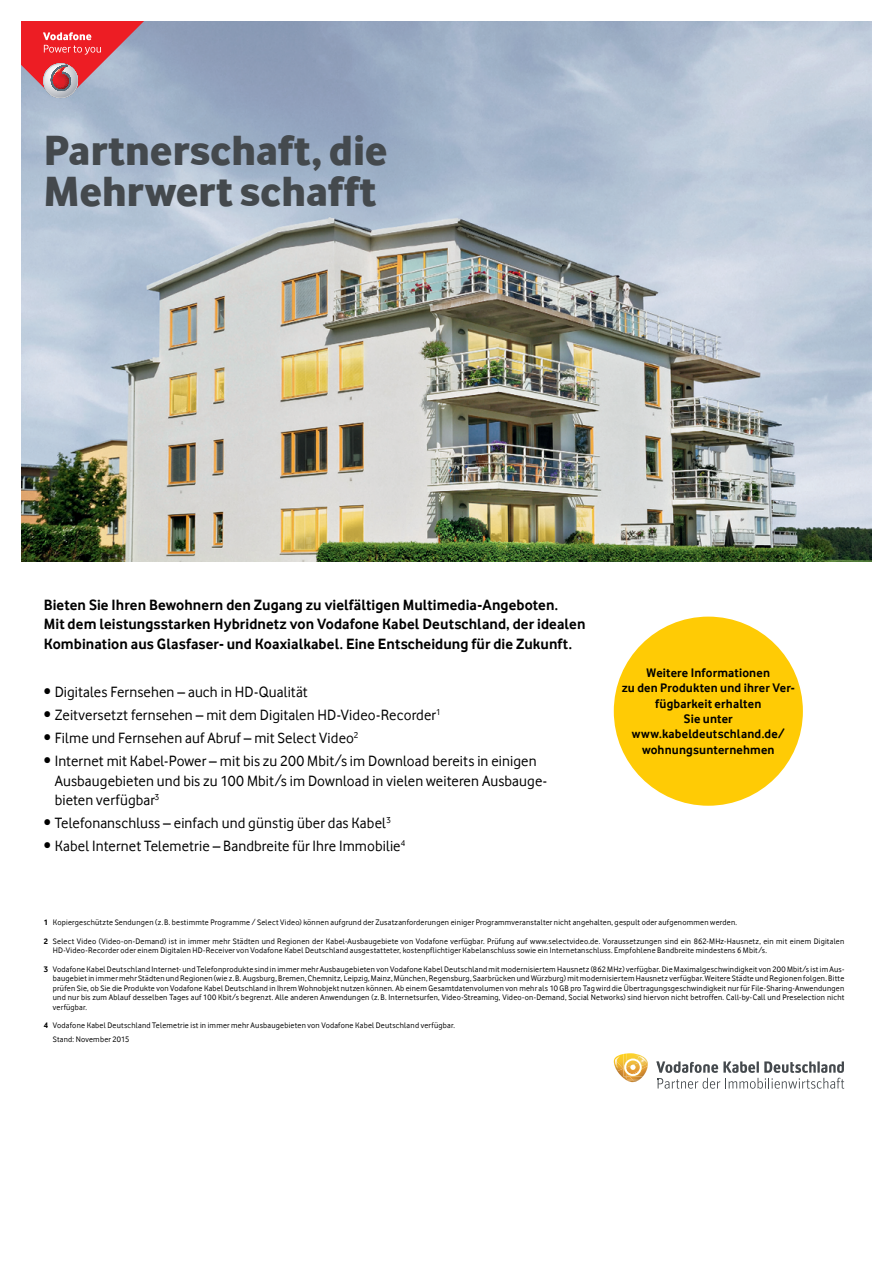
<style>
.page{position:relative;width:893px;height:1263px;background:#fff}
.page>*{position:absolute;margin:0;border:0;box-sizing:border-box;transform-origin:0 0}
.t1{font:43.5px/41.2px "Vodafone Ex B";color:#44494d}
.t2{font:15.3px/19.5px "Vodafone Rg";letter-spacing:.005em;color:#000}
.t3{font:700 15.3px/19.5px "Vodafone Rg";letter-spacing:.005em;color:#000}
.t4{font:700 12.75px/15.5px "Vodafone Rg";letter-spacing:.01em;color:#000;text-align:center}
.t5{font:8.25px/9.3px "Vodafone Rg";letter-spacing:.025em;color:#000}
.s1{font-weight:700}
</style>
<div class="page">
<img style="left:21px;top:21px;width:851px;height:540px">
<svg style="left:656px;top:1061px;width:188px;height:28px"></svg>
<svg style="left:614px;top:1053px;width:34px;height:29px"></svg>
<div style="left:44px;top:64px;width:34px;height:34px;border:1px solid #a4aab3;border-radius:50%"></div>
<div style="left:44px;top:64px;width:33px;height:34px;border:1px solid #a5abb4;border-radius:50%"></div>
<svg style="left:44px;top:64px;width:34px;height:33px"></svg>
<svg style="left:21px;top:21px;width:148px;height:71px"></svg>
<div style="left:614px;top:617px;width:189px;height:189px;background:#ffcb05;border-radius:50%"></div>
<p class="t1" style="left:44px;top:128px;width:345px">Partnerschaft, die<br>Mehrwert schafft</p>
<p class="t3" style="left:44px;top:595px;width:543px">Bieten Sie Ihren Bewohnern den Zugang zu vielfältigen Multimedia-Angeboten.<br>Mit dem leistungsstarken Hybridnetz von Vodafone Kabel Deutschland, der idealen<br>Kombination aus Glasfaser- und Koaxialkabel. Eine Entscheidung für die Zukunft.</p>
<p class="t2" style="left:44px;top:682px;width:265px">• Digitales Fernsehen – auch in HD-Qualität</p>
<p class="t2" style="left:44px;top:705px;width:398px">• Zeitversetzt fernsehen – mit dem Digitalen HD-Video-Recorder<sup>1</sup></p>
<p class="t2" style="left:44px;top:728px;width:316px">• Filme und Fernsehen auf Abruf – mit Select Video<sup>2</sup></p>
<p class="t2" style="left:55px;top:751px;width:494px;text-indent:-11px">• Internet mit Kabel-Power – mit bis zu 200 Mbit/s im Download bereits in einigen<br>Ausbaugebieten und bis zu 100 Mbit/s im Download in vielen weiteren Ausbauge&shy;bieten verfügbar<sup>3</sup></p>
<p class="t2" style="left:44px;top:813px;width:349px">• Telefonanschluss – einfach und günstig über das Kabel<sup>3</sup></p>
<p class="t2" style="left:44px;top:836px;width:363px">• Kabel Internet Telemetrie – Bandbreite für Ihre Immobilie<sup>4</sup></p>
<p class="t4" style="left:622px;top:665px;width:175px">Weitere Informationen<br>zu den Produkten und ihrer Ver&shy;fügbarkeit erhalten<br>Sie unter www.kabeldeutschland.de/ wohnungsunternehmen</p>
<p class="t5" style="left:44px;top:918px;width:695px"><span class="s1">1</span> Kopiergeschützte Sendungen (z. B. bestimmte Programme / Select Video) können aufgrund der Zusatzanforderungen einiger Programmveranstalter nicht angehalten, gespult oder aufgenommen werden.</p>
<p class="t5" style="left:53px;top:936px;width:793px;text-indent:-9px"><span class="s1">2</span> Select Video (Video-on-Demand) ist in immer mehr Städten und Regionen der Kabel-Ausbaugebiete von Vodafone verfügbar. Prüfung auf www.selectvideo.de. Voraussetzungen sind ein 862-MHz-Hausnetz, ein mit einem Digitalen<br>HD-Video-Recorder oder einem Digitalen HD-Receiver von Vodafone Kabel Deutschland ausgestatteter, kostenpflichtiger Kabelanschluss sowie ein Internetanschluss. Empfohlene Bandbreite mindestens 6 Mbit/s.</p>
<p class="t5" style="left:53px;top:964px;width:793px;text-align:justify;text-indent:-9px"><span class="s1">3</span> Vodafone Kabel Deutschland Internet- und Telefonprodukte sind in immer mehr Ausbaugebieten von Vodafone Kabel Deutschland mit modernisiertem Hausnetz (862 MHz) verfügbar. Die Maximalgeschwindigkeit von 200 Mbit/s ist im Aus&shy;baugebiet in immer mehr Städten und Regionen (wie z. B. Augsburg, Bremen, Chemnitz, Leipzig, Mainz, München, Regensburg, Saarbrücken und Würzburg) mit modernisiertem Hausnetz verfügbar. Weitere Städte und Regionen folgen. Bitte prüfen Sie, ob Sie die Produkte von Vodafone Kabel Deutschland in Ihrem Wohnobjekt nutzen können. Ab einem Gesamtdatenvolumen von mehr als 10 GB pro Tag wird die Übertragungsgeschwindigkeit nur für File-Sharing-Anwendungen und nur bis zum Ablauf desselben Tages auf 100 Kbit/s begrenzt. Alle anderen Anwendungen (z. B. Internetsurfen, Video-Streaming, Video-on-Demand, Social Networks) sind hiervon nicht betroffen. Call-by-Call und Preselection nicht verfügbar.</p>
<p class="t5" style="left:53px;top:1018px;width:403px;line-height:14.1px;text-indent:-9px"><span class="s1">4</span> Vodafone Kabel Deutschland Telemetrie ist in immer mehr Ausbaugebieten von Vodafone Kabel Deutschland verfügbar.<br>Stand: November 2015</p>
</div>
